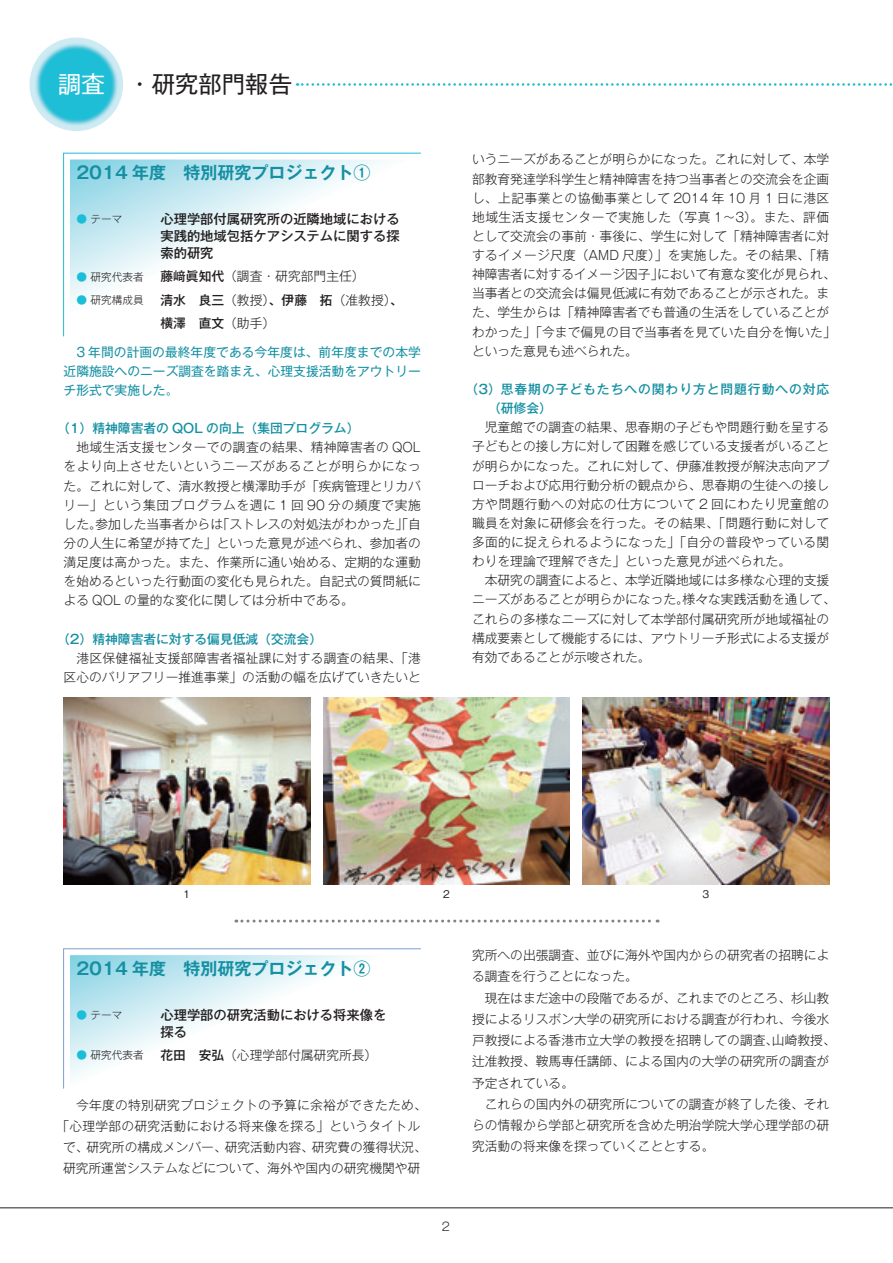
<style>
.page{position:relative;width:893px;height:1263px;background:#fff}
.page>*{position:absolute;margin:0;border:0;box-sizing:border-box;transform-origin:0 0}
.t1{font:23.4px "Gothic MB101 Pr 6 N Regular 90 pv RKSJ H";color:#231f20}
.t2{font:16.95px "Gothic MB101 Pr 6 N De Bold 90 pv RKSJ H";color:#1590a3}
.t3{font:13.35px/17px "Gothic MB101 Pr 6 N Medium 90 pv RKSJ H";color:#231f20;text-align:justify}
.t4{font:12.75px/19.2px "Gothic MB101 Pr 6 N Light 90 pv RKSJ H";color:#231f20}
.t5{font:12.75px/21.3px "Gothic MB101 Pr 6 N Light 90 pv RKSJ H";letter-spacing:.02em;color:#231f20;text-align:center}
.t6{font:12.75px/19.2px "Gothic MB101 Pr 6 N Regular 90 pv RKSJ H";color:#1590a3;text-align:justify}
.t7{font:12.75px "Gothic MB101 Pr 6 N Medium 90 pv RKSJ H";color:#1590a3}
.t8{font:12.75px/19.2px "Gothic MB101 Pr 6 N Medium 90 pv RKSJ H";letter-spacing:.075em;color:#1590a3}
.t9{font:12.75px/23.4px "Gothic MB101 Pr 6 N Medium 90 pv RKSJ H";color:#231f20}
.t10{font:11.7px "Gothic MB101 Pr 6 N Light 90 pv RKSJ H";color:#231f20}
.t11{font:10.65px "Gothic MB101 Pr 6 N Light 90 pv RKSJ H";color:#231f20}
.t12{font:10.65px "Gothic BBB Pr 6 N Medium 90 pv RKSJ H";color:#231f20}
.s1{color:#fff}
.s2{color:#1cbed7}
.s3{font-family:"Gothic MB101 Pr 6 N Medium 90 pv RKSJ H"}
.s4{font-family:"Gothic MB101 Pr 6 N Light 90 pv RKSJ H"}
</style>
<div class="page">
<img style="left:30px;top:38px;width:93px;height:93px;border-radius:50%">
<svg style="left:297px;top:83px;width:595px;height:3px"></svg>
<svg style="left:63px;top:153px;width:358px;height:184px"></svg>
<svg style="left:63px;top:948px;width:358px;height:141px"></svg>
<img style="left:64px;top:697px;width:246px;height:187px">
<img style="left:323px;top:697px;width:247px;height:187px">
<img style="left:582px;top:697px;width:247px;height:187px">
<svg style="left:236px;top:920px;width:422px;height:3px"></svg>
<hr style="left:0;top:1208px;width:892px;height:1px;background:#231f20">
<h1 class="t1" style="left:58px;top:76px;width:235px"><span class="s1">調査</span>　・研究部門報告</h1>
<h2 class="t2" style="left:76px;top:166px;width:295px">2014 年度　特別研究プロジェクト①</h2>
<p class="t11" style="left:76px;top:215px;width:48px"><span class="s2">●</span> テーマ</p>
<p class="t3" style="left:160px;top:213px;width:241px">心理学部付属研究所の近隣地域における実践的地域包括ケアシステムに関する探索的研究</p>
<p class="t11" style="left:76px;top:272px;width:69px"><span class="s2">●</span> 研究代表者</p>
<p class="t4" style="left:160px;top:269px;width:206px"><span class="s3">藤﨑眞知代</span>（調査・研究部門主任）</p>
<p class="t11" style="left:76px;top:296px;width:69px"><span class="s2">●</span> 研究構成員</p>
<p class="t9" style="left:160px;top:290px;width:244px">清水　良三<span class="s4">（教授）</span>、伊藤　拓<span class="s4">（准教授）</span>、横澤　直文<span class="s4">（助手）</span></p>
<p class="t6" style="left:64px;top:344px;width:359px">　3 年間の計画の最終年度である今年度は、前年度までの本学近隣施設へのニーズ調査を踏まえ、心理支援活動をアウトリーチ形式で実施した。</p>
<p class="t7" style="left:57px;top:424px;width:304px">（1）精神障害者の QOL の向上（集団プログラム）</p>
<p class="t4" style="left:64px;top:440px;width:359px;text-align:justify">　地域生活支援センターでの調査の結果、精神障害者の QOLをより向上させたいというニーズがあることが明らかになった。これに対して、清水教授と横澤助手が「疾病管理とリカバリー」という集団プログラムを週に 1 回 90 分の頻度で実施した。参加した当事者からは「ストレスの対処法がわかった」「自分の人生に希望が持てた」といった意見が述べられ、参加者の満足度は高かった。また、作業所に通い始める、定期的な運動を始めるといった行動面の変化も見られた。自記式の質問紙による QOL の量的な変化に関しては分析中である。</p>
<p class="t7" style="left:57px;top:634px;width:266px">（2）精神障害者に対する偏見低減（交流会）</p>
<p class="t4" style="left:64px;top:650px;width:359px">　港区保健福祉支援部障害者福祉課に対する調査の結果、「港区心のバリアフリー推進事業」の活動の幅を広げていきたいと</p>
<p class="t4" style="left:472px;top:152px;width:365px">いうニーズがあることが明らかになった。これに対して、本学部教育発達学科学生と精神障害を持つ当事者との交流会を企画し、上記事業との協働事業として 2014 年 10 月 1 日に港区地域生活支援センターで実施した（写真 1～3）。また、評価として交流会の事前・事後に、学生に対して「精神障害者に対するイメージ尺度（AMD 尺度）」を実施した。その結果、「精神障害者に対するイメージ因子」において有意な変化が見られ、当事者との交流会は偏見低減に有効であることが示された。また、学生からは「精神障害者でも普通の生活をしていることがわかった」「今まで偏見の目で当事者を見ていた自分を悔いた」といった意見も述べられた。</p>
<p class="t8" style="left:488px;top:381px;width:343px;text-indent:-22px">（3） 思春期の子どもたちへの関わり方と問題行動への対応（研修会）</p>
<p class="t4" style="left:472px;top:420px;width:365px">　児童館での調査の結果、思春期の子どもや問題行動を呈する子どもとの接し方に対して困難を感じている支援者がいることが明らかになった。これに対して、伊藤准教授が解決志向アプローチおよび応用行動分析の観点から、思春期の生徒への接し方や問題行動への対応の仕方について 2 回にわたり児童館の職員を対象に研修会を行った。その結果、「問題行動に対して多面的に捉えられるようになった」「自分の普段やっている関わりを理論で理解できた」といった意見が述べられた。<br>　本研究の調査によると、本学近隣地域には多様な心理的支援ニーズがあることが明らかになった。様々な実践活動を通して、これらの多様なニーズに対して本学部付属研究所が地域福祉の構成要素として機能するには、アウトリーチ形式による支援が有効であることが示唆された。</p>
<p class="t12" style="left:184px;top:890px;width:8px">1</p>
<p class="t12" style="left:443px;top:890px;width:8px">2</p>
<p class="t12" style="left:702px;top:890px;width:8px">3</p>
<h2 class="t2" style="left:76px;top:962px;width:295px">2014 年度　特別研究プロジェクト②</h2>
<p class="t11" style="left:76px;top:1011px;width:48px"><span class="s2">●</span> テーマ</p>
<p class="t3" style="left:160px;top:1008px;width:227px">心理学部の研究活動における将来像を探る</p>
<p class="t11" style="left:76px;top:1051px;width:69px"><span class="s2">●</span> 研究代表者</p>
<p class="t4" style="left:160px;top:1047px;width:218px"><span class="s3">花田　安弘</span>（心理学部付属研究所長）</p>
<p class="t5" style="left:57px;top:1096px;width:371px">　今年度の特別研究プロジェクトの予算に余裕ができたため、「心理学部の研究活動における将来像を探る」というタイトルで、研究所の構成メンバー、研究活動内容、研究費の獲得状況、研究所運営システムなどについて、海外や国内の研究機関や研</p>
<p class="t10" style="left:442px;top:1222px;width:10px">2</p>
<p class="t4" style="left:472px;top:946px;width:365px;line-height:21.3px">究所への出張調査、並びに海外や国内からの研究者の招聘による調査を行うことになった。<br>　現在はまだ途中の段階であるが、これまでのところ、杉山教授によるリスボン大学の研究所における調査が行われ、今後水戸教授による香港市立大学の教授を招聘しての調査、山崎教授、辻准教授、鞍馬専任講師、による国内の大学の研究所の調査が予定されている。<br>　これらの国内外の研究所についての調査が終了した後、それらの情報から学部と研究所を含めた明治学院大学心理学部の研究活動の将来像を探っていくこととする。</p>
</div>
